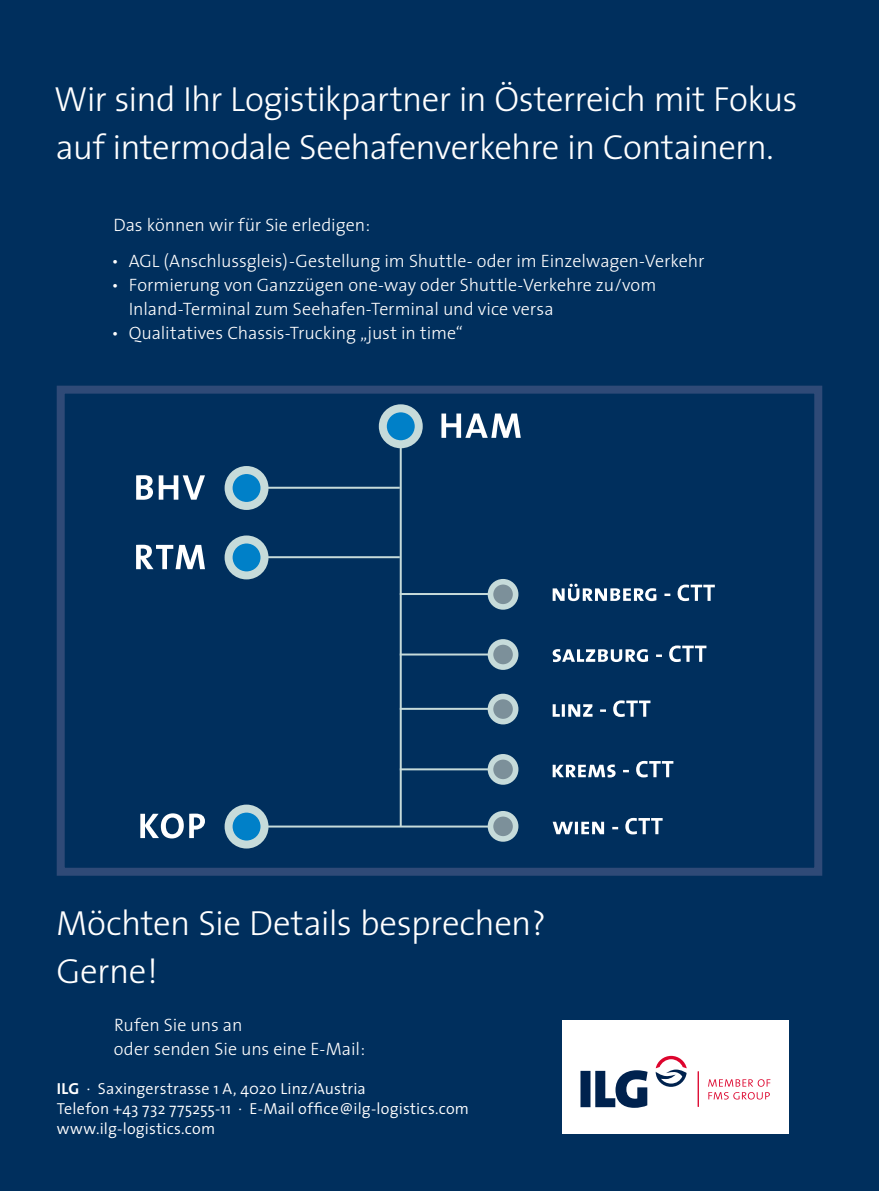
<style>
.page{position:relative;width:879px;height:1191px;background:#002f5d}
.page>*{position:absolute;margin:0;border:0;box-sizing:border-box;transform-origin:0 0}
.t1{font:300 35px/48px "The Sans";letter-spacing:-.02em;color:#fff}
.t2{font:300 18px/24px "The Sans";letter-spacing:-.005em;color:#fff}
.t3{font:300 16px/20px "The Sans";letter-spacing:.015em;color:#fff}
.s1{font-family:"The Sans Bold Caps";font-weight:400}
</style>
<div class="page">
<div style="left:57px;top:386px;width:765px;height:489px;background:#002f5d;border:8px solid #2f4a77"></div>
<hr style="left:400px;top:435px;width:2px;height:391px;background:#c6dbda">
<svg style="left:383px;top:408px;width:36px;height:36px"></svg>
<div style="left:379px;top:404px;width:44px;height:44px;border:8px solid #c6dbda;border-radius:50%"></div>
<hr style="left:262px;top:487px;width:138px;height:2px;background:#c6dbda">
<hr style="left:262px;top:556px;width:138px;height:2px;background:#c6dbda">
<hr style="left:400px;top:593px;width:95px;height:2px;background:#c6dbda">
<hr style="left:400px;top:653px;width:95px;height:2px;background:#c6dbda">
<hr style="left:400px;top:708px;width:95px;height:2px;background:#c6dbda">
<hr style="left:400px;top:768px;width:95px;height:2px;background:#c6dbda">
<hr style="left:262px;top:825px;width:240px;height:2px;background:#c6dbda">
<svg style="left:136px;top:475px;width:69px;height:25px"></svg>
<svg style="left:136px;top:545px;width:69px;height:24px"></svg>
<svg style="left:140px;top:813px;width:65px;height:25px"></svg>
<svg style="left:441px;top:413px;width:80px;height:25px"></svg>
<div style="left:490px;top:582px;width:25px;height:25px;background:#7c909a;border-radius:50%"></div>
<div style="left:488px;top:579px;width:30px;height:30px;border:6px solid #c6dbda;border-radius:50%"></div>
<div style="left:490px;top:642px;width:25px;height:25px;background:#7c909a;border-radius:50%"></div>
<div style="left:488px;top:639px;width:30px;height:31px;border:6px solid #c6dbda;border-radius:50%"></div>
<div style="left:490px;top:696px;width:25px;height:25px;background:#7c909a;border-radius:50%"></div>
<div style="left:488px;top:693px;width:30px;height:31px;border:6px solid #c6dbda;border-radius:50%"></div>
<div style="left:490px;top:757px;width:25px;height:25px;background:#7c909a;border-radius:50%"></div>
<div style="left:488px;top:754px;width:30px;height:30px;border:6px solid #c6dbda;border-radius:50%"></div>
<div style="left:490px;top:813px;width:25px;height:26px;background:#7c909a;border-radius:50%"></div>
<div style="left:488px;top:811px;width:30px;height:30px;border:6px solid #c6dbda;border-radius:50%"></div>
<div style="left:229px;top:470px;width:35px;height:36px;background:#0080c8;border-radius:50%"></div>
<div style="left:225px;top:466px;width:43px;height:44px;border:8px solid #c6dbda;border-radius:50%"></div>
<svg style="left:229px;top:539px;width:35px;height:36px"></svg>
<div style="left:225px;top:535px;width:43px;height:44px;border:8px solid #c6dbda;border-radius:50%"></div>
<svg style="left:229px;top:808px;width:35px;height:36px"></svg>
<div style="left:225px;top:804px;width:43px;height:44px;border:8px solid #c6dbda;border-radius:50%"></div>
<svg style="left:552px;top:818px;width:110px;height:16px"></svg>
<svg style="left:552px;top:761px;width:121px;height:16px"></svg>
<svg style="left:552px;top:700px;width:98px;height:17px"></svg>
<svg style="left:552px;top:645px;width:154px;height:17px"></svg>
<svg style="left:552px;top:583px;width:163px;height:18px"></svg>
<div style="left:562px;top:1020px;width:227px;height:114px;background:#fff"></div>
<svg style="left:580px;top:1070px;width:67px;height:37px"></svg>
<svg style="left:655px;top:1055px;width:32px;height:31px"></svg>
<hr style="left:698px;top:1071px;width:1px;height:35px;background:#dd042d">
<svg style="left:708px;top:1092px;width:62px;height:7px"></svg>
<svg style="left:708px;top:1079px;width:62px;height:7px"></svg>
<h1 class="t1" style="left:54px;top:74px;width:745px">Wir sind Ihr Logistikpartner in Österreich mit Fokus auf intermodale Seehafenverkehre in Containern.</h1>
<p class="t2" style="left:113px;top:212px;width:258px">Das können wir für Sie erledigen:</p>
<p class="t2" style="left:112px;top:248px;width:594px">• AGL (Anschlussgleis)-Gestellung im Shuttle- oder im Einzelwagen-Verkehr</p>
<p class="t2" style="left:129px;top:272px;width:529px;text-indent:-17px">• Formierung von Ganzzügen one-way oder Shuttle-Verkehre zu/vom<br>Inland-Terminal zum Seehafen-Terminal und vice versa</p>
<p class="t2" style="left:112px;top:320px;width:353px">• Qualitatives Chassis-Trucking „just in time“</p>
<h1 class="t1" style="left:56px;top:898px;width:491px">Möchten Sie Details besprechen?<br>Gerne!</h1>
<p class="t2" style="left:114px;top:1012px;width:253px">Rufen Sie uns an<br>oder senden Sie uns eine E-Mail:</p>
<p class="t3" style="left:57px;top:1078px;width:414px"><span class="s1">ILG</span> · Saxingerstrasse 1 A, 4020 Linz/Austria<br>Telefon +43 732 775255-11 · E-Mail office@ilg-logistics.com www.ilg-logistics.com</p>
</div>
